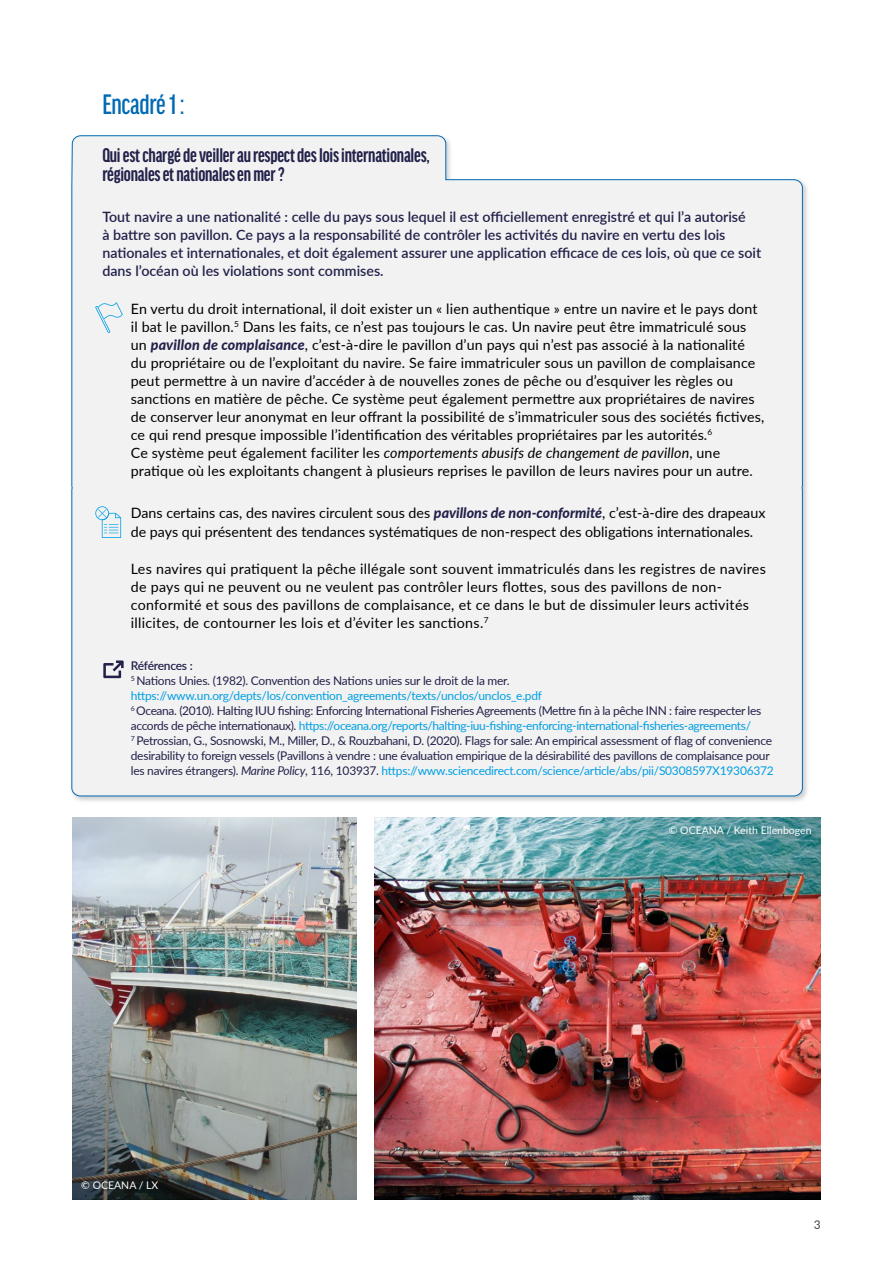
<style>
.page{position:relative;width:893px;height:1263px;background:#fff}
.page>*{position:absolute;margin:0;border:0;box-sizing:border-box;transform-origin:0 0}
.t1{font:500 extra-condensed 30px "Good Headline Pro";letter-spacing:-.01em;color:#006ab3}
.t2{font:700 extra-condensed 21px/19.5px "Good Headline Pro";letter-spacing:-.01em;color:#22214a}
.t3{font:14.25px/18px "Lato";letter-spacing:.01em;color:#000}
.t4{font:600 14.25px/18px "Lato";color:#22214a}
.t5{font:12px/15px "Lato";letter-spacing:-.02em;color:#22214a}
.t6{font:12px "Lato";color:#444442}
.t7{font:10.5px "Lato";color:#fff}
.s1{font-weight:800;font-style:italic;color:#22214a}
.s2{font-style:italic}
.s3{font-weight:600}
.s4{color:#009fe3}
</style>
<div class="page">
<div style="left:69px;top:133px;width:741px;height:670px;background:#000;opacity:.19"></div>
<div style="left:71px;top:135px;width:732px;height:662px;background:#f2f2f2"></div>
<img style="left:72px;top:818px;width:284px;height:381px">
<img style="left:374px;top:818px;width:447px;height:381px">
<svg style="left:103px;top:660px;width:21px;height:18px"></svg>
<svg style="left:95px;top:302px;width:28px;height:31px"></svg>
<svg style="left:95px;top:506px;width:26px;height:32px"></svg>
<div style="left:83px;top:1182px;width:80px;height:12px;background:#000;opacity:.22"></div>
<div style="left:670px;top:828px;width:146px;height:12px;background:#000;opacity:.22"></div>
<h1 class="t1" style="left:102px;top:89px;width:84px">Encadré 1 :</h1>
<h2 class="t2" style="left:102px;top:145px;width:329px">Qui est chargé de veiller au respect des lois internationales, régionales et nationales en mer ?</h2>
<p class="t4" style="left:102px;top:207px;width:660px">Tout navire a une nationalité : celle du pays sous lequel il est officiellement enregistré et qui l’a autorisé<br>à battre son pavillon. Ce pays a la responsabilité de contrôler les activités du navire en vertu des lois nationales et internationales, et doit également assurer une application efficace de ces lois, où que ce soit dans l’océan où les violations sont commises.</p>
<p class="t3" style="left:131px;top:299px;width:635px">En vertu du droit international, il doit exister un « lien authentique » entre un navire et le pays dont il bat le pavillon.<sup>5</sup> Dans les faits, ce n’est pas toujours le cas. Un navire peut être immatriculé sous un <span class="s1">pavillon de complaisance</span>, c’est-à-dire le pavillon d’un pays qui n’est pas associé à la nationalité du propriétaire ou de l’exploitant du navire. Se faire immatriculer sous un pavillon de complaisance peut permettre à un navire d’accéder à de nouvelles zones de pêche ou d’esquiver les règles ou sanctions en matière de pêche. Ce système peut également permettre aux propriétaires de navires de conserver leur anonymat en leur offrant la possibilité de s’immatriculer sous des sociétés fictives, ce qui rend presque impossible l’identification des véritables propriétaires par les autorités.<sup>6<br></sup>Ce système peut également faciliter les <span class="s2">comportements abusifs de changement de pavillon</span>, une pratique où les exploitants changent à plusieurs reprises le pavillon de leurs navires pour un autre.</p>
<p class="t3" style="left:131px;top:502px;width:636px;line-height:19.5px">Dans certains cas, des navires circulent sous des <span class="s1">pavillons de non-conformité</span>, c’est-à-dire des drapeaux de pays qui présentent des tendances systématiques de non-respect des obligations internationales.</p>
<p class="t3" style="left:131px;top:559px;width:637px">Les navires qui pratiquent la pêche illégale sont souvent immatriculés dans les registres de navires de pays qui ne peuvent ou ne veulent pas contrôler leurs flottes, sous des pavillons de non&shy;conformité et sous des pavillons de complaisance, et ce dans le but de dissimuler leurs activités illicites, de contourner les lois et d’éviter les sanctions.<sup>7</sup></p>
<p class="t5" style="left:131px;top:658px;width:644px"><span class="s3">Références :<br></span><sup>5</sup> Nations Unies. (1982). Convention des Nations unies sur le droit de la mer. <span class="s4">https://www.un.org/depts/los/convention_agreements/texts/unclos/unclos_e.pdf<br></span><sup>6</sup> Oceana. (2010). Halting IUU fishing: Enforcing International Fisheries Agreements (Mettre fin à la pêche INN : faire respecter les accords de pêche internationaux). <span class="s4">https://oceana.org/reports/halting-iuu-fishing-enforcing-international-fisheries-agreements/<br></span><sup>7</sup> Petrossian, G., Sosnowski, M., Miller, D., &amp; Rouzbahani, D. (2020). Flags for sale: An empirical assessment of flag of convenience desirability to foreign vessels (Pavillons à vendre : une évaluation empirique de la désirabilité des pavillons de complaisance pour les navires étrangers). <span class="s2">Marine Policy</span>, 116, 103937. <span class="s4">https://www.sciencedirect.com/science/article/abs/pii/S0308597X19306372</span></p>
<p class="t7" style="left:81px;top:1177px;width:79px">© OCEANA / LX</p>
<p class="t7" style="left:669px;top:823px;width:144px">© OCEANA / Keith Ellenbogen</p>
<p class="t6" style="left:814px;top:1216px;width:8px">3</p>
</div>
